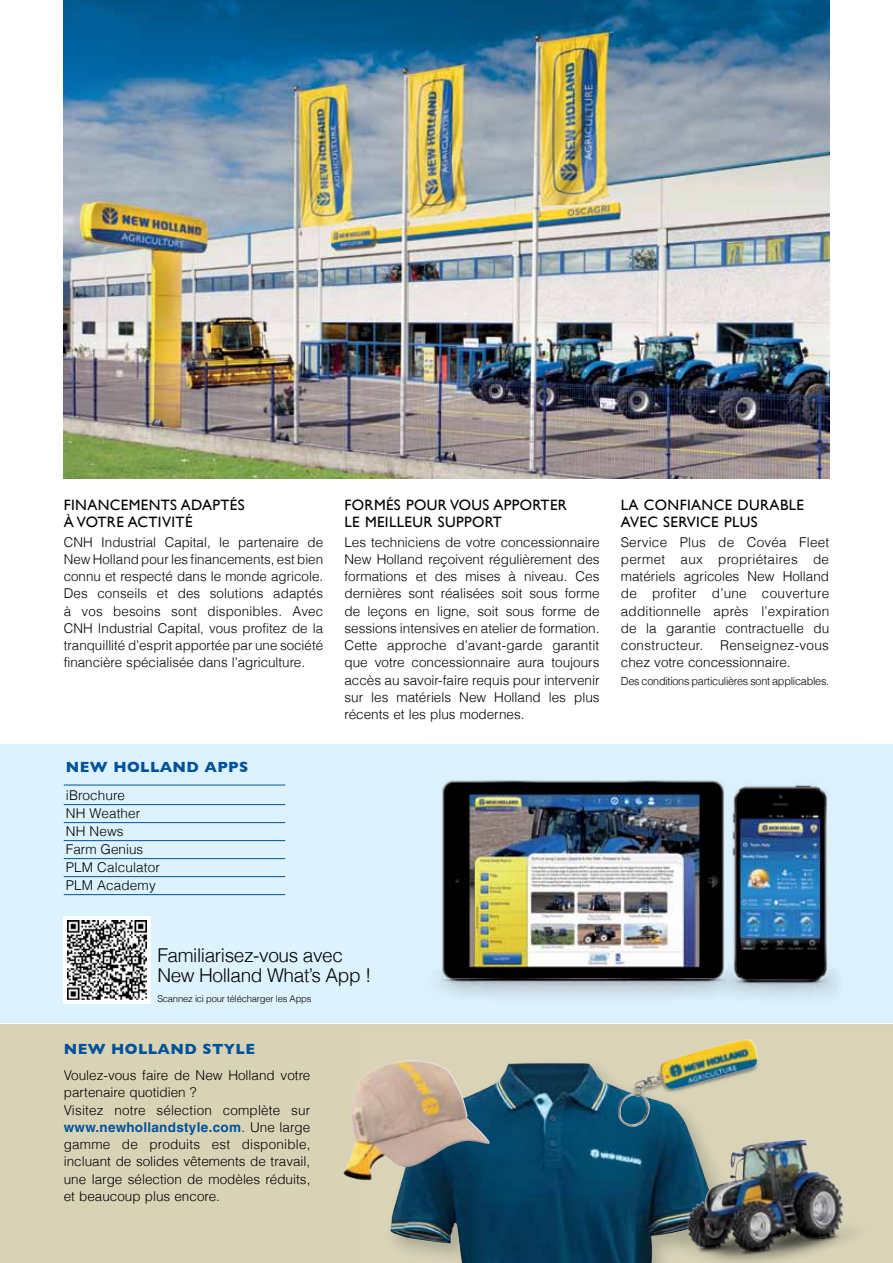
<style>
.page{position:relative;width:893px;height:1263px;background:#fff}
.page>*{position:absolute;margin:0;border:0;box-sizing:border-box;transform-origin:0 0}
.t1{font:300 19.05px/20px "Helvetica";letter-spacing:-.02em;color:#000}
.t2{font:15px/17.2px "Gill Sans";letter-spacing:.025em;color:#000}
.t3{font:700 15px "Gill Sans";letter-spacing:.025em;color:#00529c}
.t4{font:300 13.5px/17.2px "Helvetica";color:#000;text-align:justify}
.t5{font:300 11.25px "Helvetica";letter-spacing:-.02em;color:#000;scale:.96 1}
.t6{font:300 9.45px "Helvetica";letter-spacing:-.02em;color:#000}
.s1{font-weight:700;color:#00529c}
</style>
<div class="page">
<img style="left:64px;top:0;width:765px;height:478px">
<div style="left:0;top:1025px;width:893px;height:238px;background:#d9d3b6"></div>
<img style="left:717px;top:1190px;width:136px;height:73px">
<div style="left:0;top:744px;width:893px;height:279px;background:#dcf2fd"></div>
<img style="left:440px;top:780px;width:397px;height:217px">
<div style="left:64px;top:916px;width:87px;height:87px;background:#fff"></div>
<img style="left:68px;top:920px;width:79px;height:79px">
<hr style="left:64px;top:785px;width:221px;height:1px;background:#00529c">
<hr style="left:64px;top:804px;width:221px;height:1px;background:#00529c">
<hr style="left:64px;top:822px;width:221px;height:1px;background:#00529c">
<hr style="left:64px;top:840px;width:221px;height:1px;background:#00529c">
<hr style="left:64px;top:858px;width:221px;height:1px;background:#00529c">
<hr style="left:64px;top:876px;width:221px;height:1px;background:#00529c">
<hr style="left:64px;top:894px;width:221px;height:1px;background:#00529c">
<img style="left:443px;top:781px;width:384px;height:200px">
<img style="left:390px;top:1063px;width:327px;height:200px">
<img style="left:343px;top:1060px;width:148px;height:120px">
<img style="left:687px;top:1140px;width:152px;height:111px">
<img style="left:618px;top:1039px;width:140px;height:89px">
<p class="t2" style="left:64px;top:496px;width:129px">FINANCEMENTS ADA</p>
<p class="t2" style="left:212px;top:496px;width:17px">PTÉS</p>
<p class="t2" style="left:64px;top:513px;width:33px">À VOTRE</p>
<p class="t2" style="left:128px;top:513px;width:11px">ACT</p>
<p class="t2" style="left:158px;top:513px;width:27px">IVITÉ</p>
<p class="t4" style="left:64px;top:533px;width:261px">CNH Industrial Capital, le partenaire de New Holland pour les financements, est bien connu et respecté dans le monde agricole.<br>Des conseils et des solutions adaptés à vos besoins sont disponibles. Avec CNH Industrial Capital, vous profitez de la tranquillité d’esprit apportée par une société financière spécialisée dans l’agriculture.</p>
<p class="t3" style="left:66px;top:758px;width:86px">NEW HOLLA</p>
<p class="t3" style="left:173px;top:758px;width:76px">ND APPs</p>
<p class="t4" style="left:66px;top:786px;width:96px;line-height:18px;text-align:left">iBrochure<br>NH Weather<br>NH News<br>Farm Genius<br>PLM Calculator<br>PLM Academy</p>
<p class="t2" style="left:344px;top:496px;width:186px;text-indent:30px">MÉS POUR VOUS APPORTER<br>LE MEILLEUR SUPPORT</p>
<p class="t4" style="left:344px;top:533px;width:257px">Les techniciens de votre concessionnaire New Holland reçoivent régulièrement des formations et des mises à niveau. Ces dernières sont réalisées soit sous forme de leçons en ligne, soit sous forme de sessions intensives en atelier de formation.<br>Cette approche d’avant-garde garantit que votre concessionnaire aura toujours accès au savoir-faire requis pour intervenir sur les matériels New Holland les plus récents et les plus modernes.</p>
<p class="t2" style="left:344px;top:496px;width:11px">FOR</p>
<p class="t2" style="left:621px;top:496px;width:149px">LA CONFIANCE DURABLE<br>AVEC SERVICE PLUS</p>
<p class="t4" style="left:621px;top:533px;width:210px">Service Plus de Covéa Fleet permet aux propriétaires de matériels agricoles New Holland de profiter d’une couverture additionnelle après l’expiration de la garantie contractuelle du constructeur. Renseignez-vous chez votre concessionnaire.</p>
<p class="t5" style="left:621px;top:674px;width:219px">Des conditions particulières sont applicables.</p>
<h1 class="t1" style="left:157px;top:945px;width:216px">Familiarisez-vous avec<br>New Holland What’s App !</h1>
<p class="t6" style="left:157px;top:993px;width:156px">Scannez ici pour télécharger les Apps</p>
<p class="t3" style="left:64px;top:1040px;width:86px">NEW HOLLA</p>
<p class="t3" style="left:171px;top:1040px;width:86px">ND STYLE</p>
<p class="t4" style="left:64px;top:1066px;width:248px;text-align:left">Voulez-vous faire de New Holland votre partenaire quotidien ?<br>Visitez notre sélection complète sur <span class="s1">www.newhollandstyle.com</span>. Une large gamme de produits est disponible, incluant de solides vêtements de travail, une large sélection de modèles réduits, et beaucoup plus encore.</p>
</div>
